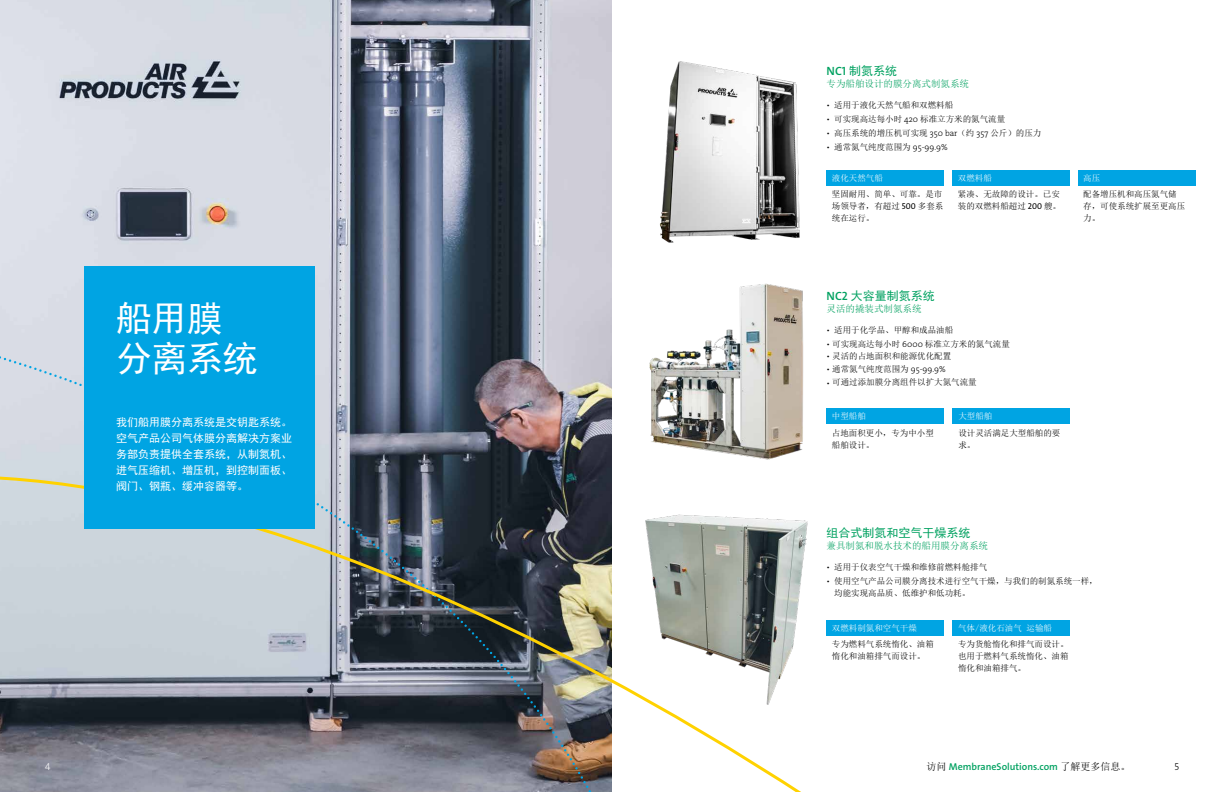
<style>
.page{position:relative;width:1224px;height:792px;background:#fff}
.page>*{position:absolute;margin:0;border:0;box-sizing:border-box;transform-origin:0 0}
.t1{font:35.5px/39.6px "Sim Hei";color:#fff}
.t2{font:12px "Sim Hei";color:#00a160}
.t3{font:11px/16px "Sim Hei";color:#fff;text-align:justify}
.t4{font:600 10px "The Sans LF";color:#00a160}
.t5{font:300 10px "The Sans LF";color:#fff}
.t6{font:300 10px "The Sans LF";color:#000}
.t7{font:9.5px "Sim Sun";color:#00a160}
.t8{font:8.5px/12px "Sim Sun";color:#000}
.t9{font:8.5px "Sim Sun";color:#fff}
.t10{font:8.5px "The Serif HP3 Lig";color:#000}
.s1{font-family:"The Sans LF";font-weight:600}
.s2{font-family:"The Serif HP3 Lig"}
.s3{font-family:"Sim Sun"}
.s4{font-family:"The Sans LF"}
.s5{font-family:"Sim Sun";font-weight:400;color:#000}
</style>
<div class="page">
<div style="left:827px;top:170px;width:117px;height:16px;background:#00a4e3"></div>
<img style="left:0;top:0;width:612px;height:308px">
<svg style="left:0;top:308px;width:562px;height:104px;background:#878f9e"></svg>
<svg style="left:0;top:412px;width:801px;height:380px;background:#898d93"></svg>
<div style="left:84px;top:266px;width:230px;height:262px;background:#00a4e3"></div>
<img style="left:629px;top:494px;width:198px;height:227px">
<img style="left:562px;top:272px;width:265px;height:208px">
<img style="left:573px;top:19px;width:254px;height:260px">
<div style="left:952px;top:408px;width:118px;height:16px;background:#00a4e3"></div>
<div style="left:952px;top:170px;width:118px;height:16px;background:#00a4e3"></div>
<div style="left:1078px;top:170px;width:118px;height:16px;background:#00a4e3"></div>
<div style="left:827px;top:408px;width:117px;height:16px;background:#00a4e3"></div>
<div style="left:827px;top:620px;width:117px;height:16px;background:#00a4e3"></div>
<div style="left:952px;top:620px;width:118px;height:16px;background:#00a4e3"></div>
<h1 class="t1" style="left:116px;top:299px;width:144px">船用膜分离系统</h1>
<p class="t3" style="left:116px;top:414px;width:178px">我们船用膜分离系统是交钥匙系统。空气产品公司气体膜分离解决方案业务部负责提供全套系统，从制氮机、进气压缩机、增压机，到控制面板、阀门、钢瓶、缓冲容器等。</p>
<h2 class="t2" style="left:827px;top:65px;width:72px"><span class="s1">NC1</span> 制氮系统</h2>
<p class="t7" style="left:827px;top:79px;width:144px">专为船舶设计的膜分离式制氮系统</p>
<p class="t8" style="left:827px;top:99px;width:128px"><span class="s2">•</span> 适用于液化天然气船和双燃料船</p>
<p class="t8" style="left:827px;top:113px;width:180px"><span class="s2">•</span> 可实现高达每小时 <span class="s2">420</span> 标准立方米的氮气流量</p>
<p class="t8" style="left:827px;top:127px;width:216px"><span class="s2">•</span> 高压系统的增压机可实现 <span class="s2">350 bar</span>（约 <span class="s2">357</span> 公斤）的压力</p>
<p class="t10" style="left:827px;top:141px;width:123px">• <span class="s3">通常氮气纯度范围为</span> 95-99.9%</p>
<p class="t9" style="left:958px;top:173px;width:35px">双燃料船</p>
<p class="t8" style="left:958px;top:188px;width:105px">紧凑、无故障的设计。已安装的双燃料船超过 <span class="s4">200</span> 艘。</p>
<p class="t9" style="left:832px;top:173px;width:52px">液化天然气船</p>
<p class="t8" style="left:832px;top:188px;width:113px;text-align:justify">坚固耐用、简单、可靠。是市场领导者，有超过 <span class="s4">500</span> 多套系统在运行。</p>
<p class="t9" style="left:1083px;top:173px;width:18px">高压</p>
<p class="t8" style="left:1083px;top:188px;width:103px">配备增压机和高压氮气储存，可使系统扩展至更高压力。</p>
<h2 class="t2" style="left:827px;top:289px;width:110px"><span class="s1">NC2</span> 大容量制氮系统</h2>
<p class="t7" style="left:827px;top:304px;width:96px">灵活的撬装式制氮系统</p>
<p class="t8" style="left:827px;top:324px;width:128px"><span class="s2">•</span> 适用于化学品、甲醇和成品油船</p>
<p class="t8" style="left:827px;top:338px;width:185px"><span class="s2">•</span> 可实现高达每小时 <span class="s2">6000</span> 标准立方米的氮气流量</p>
<p class="t8" style="left:827px;top:350px;width:126px"><span class="s2">•</span> 灵活的占地面积和能源优化配置</p>
<p class="t10" style="left:827px;top:364px;width:121px">• <span class="s3">通常氮气纯度范围为</span> 95-99.9%</p>
<p class="t8" style="left:827px;top:376px;width:152px"><span class="s2">•</span> 可通过添加膜分离组件以扩大氮气流量</p>
<p class="t9" style="left:958px;top:412px;width:35px">大型船舶</p>
<p class="t8" style="left:958px;top:427px;width:104px">设计灵活满足大型船舶的要求。</p>
<p class="t9" style="left:832px;top:412px;width:35px">中型船舶</p>
<p class="t8" style="left:832px;top:427px;width:103px">占地面积更小，专为中小型船舶设计。</p>
<h2 class="t2" style="left:827px;top:527px;width:145px">组合式制氮和空气干燥系统</h2>
<p class="t7" style="left:827px;top:541px;width:163px">兼具制氮和脱水技术的船用膜分离系统</p>
<p class="t8" style="left:827px;top:561px;width:162px"><span class="s2">•</span> 适用于仪表空气干燥和维修前燃料舱排气</p>
<p class="t8" style="left:834px;top:575px;width:265px;text-indent:-8px"><span class="s2">•</span> 使用空气产品公司膜分离技术进行空气干燥，与我们的制氮系统一样，均能实现高品质、低维护和低功耗。</p>
<p class="t9" style="left:832px;top:623px;width:86px">双燃料制氮和空气干燥</p>
<p class="t8" style="left:832px;top:638px;width:103px">专为燃料气系统惰化、油箱惰化和油箱排气而设计。</p>
<p class="t9" style="left:958px;top:624px;width:95px">气体/液化石油气运输船</p>
<p class="t8" style="left:958px;top:638px;width:112px;text-align:justify">专为货舱惰化和排气而设计。也用于燃料气系统惰化、油箱惰化和油箱排气。</p>
<p class="t5" style="left:45px;top:761px;width:7px">4</p>
<p class="t4" style="left:927px;top:761px;width:205px"><span class="s5">访问</span> MembraneSolutions.com <span class="s5">了解更多信息。</span></p>
<p class="t6" style="left:1174px;top:761px;width:6px">5</p>
</div>
